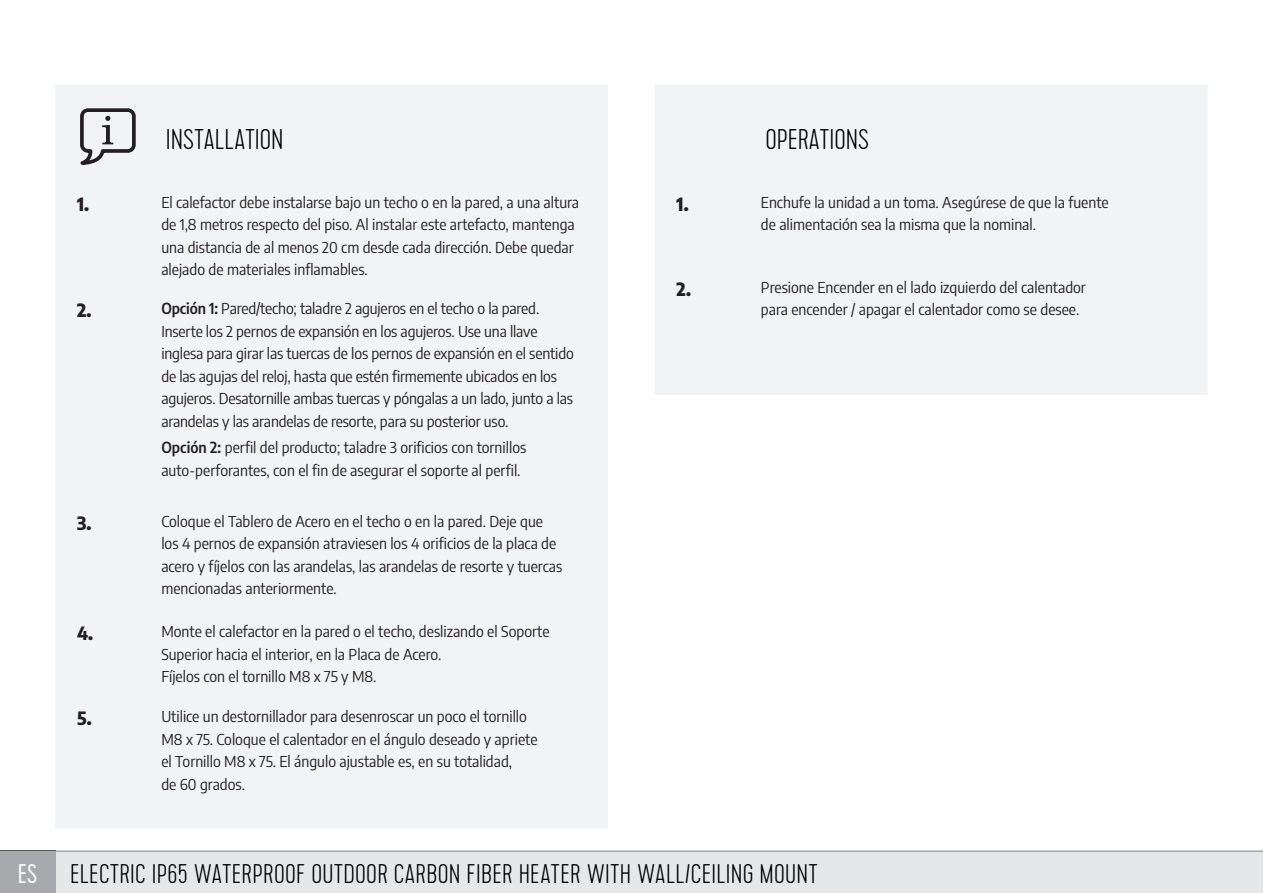
<style>
.page{position:relative;width:1263px;height:893px;background:#fff}
.page>*{position:absolute;margin:0;border:0;box-sizing:border-box;transform-origin:0 0}
.t1{font:100 28.5px "Cervo";color:#000}
.t2{font:100 27px "Cervo";letter-spacing:.01em;color:#000}
.t3{font:800 semi-condensed 18px "Encode Sans";color:#231f20}
.t4{font:semi-condensed 15px/22.5px "Encode Sans";color:#231f20}
.s1{font-weight:600}
.s2{font-weight:300;color:#fff}
</style>
<div class="page">
<div style="left:55px;top:850px;width:1208px;height:43px;background:#e6e7e9"></div>
<div style="left:0;top:850px;width:55px;height:43px;background:#a8a9ad"></div>
<div style="left:56px;top:85px;width:552px;height:743px;background:#f2f3f4"></div>
<svg style="left:78px;top:106px;width:60px;height:62px"></svg>
<div style="left:655px;top:85px;width:552px;height:309px;background:#f2f3f4"></div>
<h1 class="t1" style="left:166px;top:124px;width:119px">INSTALLATION</h1>
<p class="t3" style="left:77px;top:190px;width:14px">1.</p>
<p class="t4" style="left:161px;top:190px;width:419px">El calefactor debe instalarse bajo un techo o en la pared, a una altura de 1,8 metros respecto del piso. Al instalar este artefacto, mantenga una distancia de al menos 20 cm desde cada dirección. Debe quedar alejado de materiales inflamables.</p>
<p class="t3" style="left:77px;top:297px;width:16px">2.</p>
<p class="t4" style="left:161px;top:297px;width:414px"><span class="s1">Opción 1:</span> Pared/techo; taladre 2 agujeros en el techo o la pared.<br>Inserte los 2 pernos de expansión en los agujeros. Use una llave inglesa para girar las tuercas de los pernos de expansión en el sentido de las agujas del reloj, hasta que estén firmemente ubicados en los agujeros. Desatornille ambas tuercas y póngalas a un lado, junto a las arandelas y las arandelas de resorte, para su posterior uso.</p>
<p class="t4" style="left:161px;top:436px;width:366px"><span class="s1">Opción 2:</span> perfil del producto; taladre 3 orificios con tornillos auto-perforantes, con el fin de asegurar el soporte al perfil.</p>
<p class="t3" style="left:77px;top:509px;width:16px">3.</p>
<p class="t4" style="left:161px;top:509px;width:402px">Coloque el Tablero de Acero en el techo o en la pared. Deje que los 4 pernos de expansión atraviesen los 4 orificios de la placa de acero y fíjelos con las arandelas, las arandelas de resorte y tuercas mencionadas anteriormente.</p>
<p class="t3" style="left:77px;top:620px;width:18px">4.</p>
<p class="t4" style="left:161px;top:620px;width:390px">Monte el calefactor en la pared o el techo, deslizando el Soporte<br>Superior hacia el interior, en la Placa de Acero.<br>Fíjelos con el tornillo M8 x 75 y M8.</p>
<p class="t3" style="left:77px;top:705px;width:16px">5.</p>
<p class="t4" style="left:161px;top:705px;width:378px">Utilice un destornillador para desenroscar un poco el tornillo M8 x 75. Coloque el calentador en el ángulo deseado y apriete el Tornillo M8 x 75. El ángulo ajustable es, en su totalidad,<br>de 60 grados.</p>
<h1 class="t1" style="left:765px;top:124px;width:105px">OPERATIONS</h1>
<p class="t3" style="left:677px;top:190px;width:14px">1.</p>
<p class="t4" style="left:761px;top:190px;width:349px">Enchufe la unidad a un toma. Asegúrese de que la fuente de alimentación sea la misma que la nominal.</p>
<p class="t3" style="left:677px;top:275px;width:16px">2.</p>
<p class="t4" style="left:761px;top:275px;width:327px">Presione Encender en el lado izquierdo del calentador para encender / apagar el calentador como se desee.</p>
<h2 class="t2" style="left:18px;top:859px;width:801px"><span class="s2">ES</span> ELECTRIC IP65 WATERPROOF OUTDOOR CARBON FIBER HEATER WITH WALL/CEILING MOUNT</h2>
</div>
